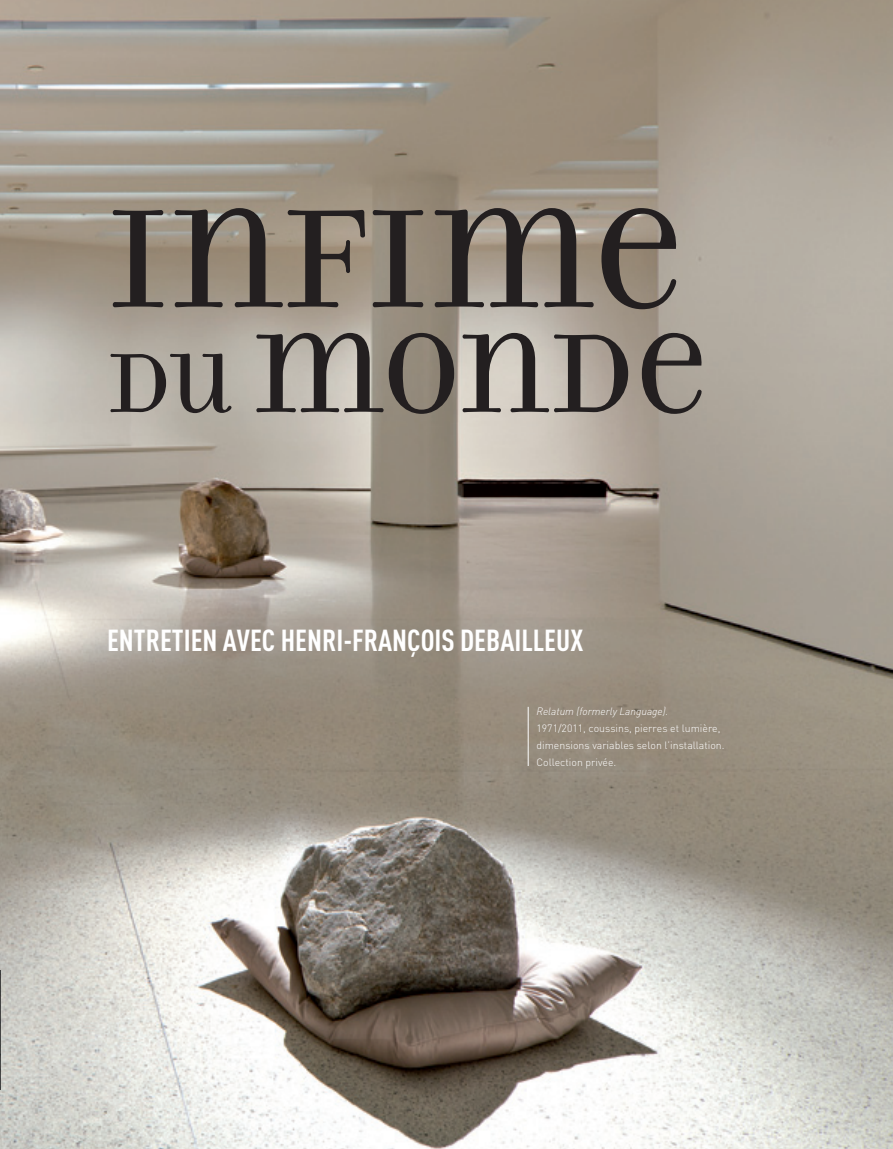
<style>
.page{position:relative;width:893px;height:1149px;background:#fff}
.page>*{position:absolute;margin:0;border:0;box-sizing:border-box;transform-origin:0 0}
.t1{font:150px "Filosofia Unicase";color:#231f20}
.t2{font:120px "Filosofia Unicase";letter-spacing:-.005em;color:#231f20}
.t3{font:700 30px "DIN Cond";color:#fff}
.t4{font:300 10.5px/17px "DIN";color:#fff}
.s1{font-size:90px}
.s2{font-style:italic}
</style>
<div class="page">
<img style="left:0;top:0;width:893px;height:1148px">
<img style="left:0;top:969px;width:1px;height:120px">
<hr style="left:528px;top:706px;width:1px;height:59px;background:#fff">
<p class="t1" style="left:107px;top:167px;width:579px">INFIME</p>
<p class="t2" style="left:107px;top:300px;width:603px"><span class="s1">DU</span> MONDE</p>
<p class="t3" style="left:107px;top:629px;width:478px">ENTRETIEN AVEC HENRI-FRANÇOIS DEBAILLEUX</p>
<p class="t4" style="left:536px;top:703px;width:189px"><span class="s2">Relatum (formerly Language).<br></span>1971/2011, coussins, pierres et lumière, dimensions variables selon l’installation.<br>Collection privée.</p>
</div>
